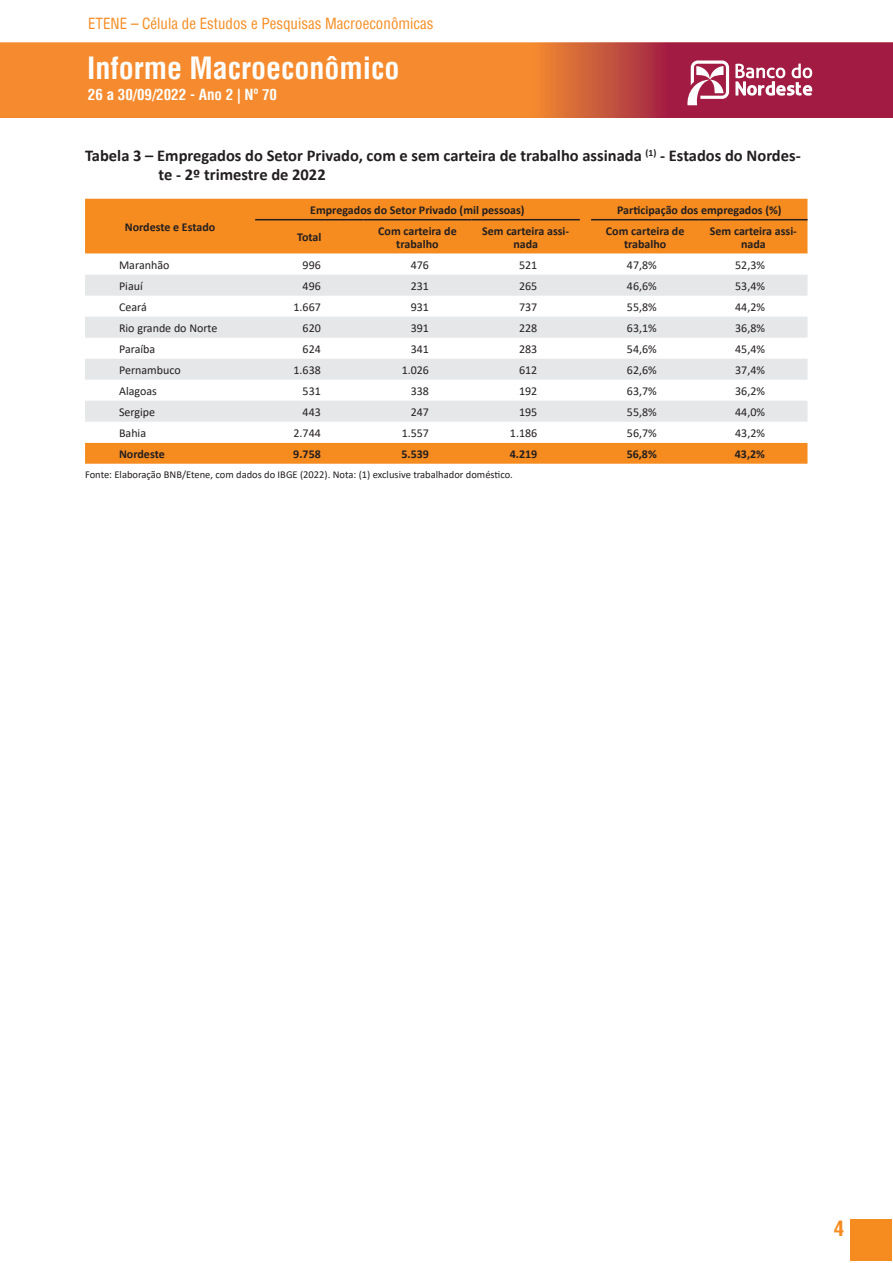
<style>
.page{position:relative;width:893px;height:1263px;background:#fff}
.page>*{position:absolute;margin:0;border:0;box-sizing:border-box;transform-origin:0 0}
.t1{font:700 condensed 30px "Helvetica";color:#fff}
.t2{font:700 condensed 21px "Helvetica";color:#f68b1f}
.MS_Tit_Fig_Tab_Graf{font:700 16.5px/18.8px "Calibri";color:#231f20}
.t3{font:condensed 15px "Helvetica";color:#f68b1f}
.t4{font:700 condensed 15px "Helvetica";color:#fff}
.MS_Tit_Fig_Tab_Graf-2{font:12px "Calibri";color:#231f20}
.MS_Tit_Fig_Tab_Graf-3{font:700 12px/12.9px "Calibri";color:#231f20;text-align:center}
.MS_Fonte{font:10.5px "Calibri";color:#231f20}
</style>
<div class="page">
<img style="left:0;top:43px;width:893px;height:75px">
<svg style="left:686px;top:61px;width:43px;height:44px"></svg>
<svg style="left:735px;top:64px;width:77px;height:32px"></svg>
<div style="left:850px;top:1219px;width:42px;height:41px;background:#f68b1f"></div>
<div style="left:85px;top:199px;width:722px;height:265px;background:#f68b1f"></div>
<svg style="left:85px;top:254px;width:722px;height:189px"></svg>
<svg style="left:85px;top:275px;width:722px;height:147px;fill:#e6e7e9"></svg>
<hr style="left:255px;top:219px;width:108px;height:1px;background:#231f20">
<hr style="left:363px;top:219px;width:109px;height:1px;background:#231f20">
<hr style="left:472px;top:219px;width:108px;height:1px;background:#231f20">
<hr style="left:591px;top:219px;width:108px;height:1px;background:#231f20">
<hr style="left:699px;top:219px;width:108px;height:1px;background:#231f20">
<p class="t3" style="left:88px;top:14px;width:347px">ETENE – Célula de Estudos e Pesquisas Macroeconômicas</p>
<h1 class="t1" style="left:87px;top:49px;width:314px">Informe Macroeconômico</h1>
<p class="t4" style="left:88px;top:86px;width:191px">26 a 30/09/2022 - Ano 2 | Nº 70</p>
<p class="MS_Tit_Fig_Tab_Graf" style="left:159px;top:146px;width:644px;text-indent:-74px">Tabela 3 – Empregados do Setor Privado, com e sem carteira de trabalho assinada <sup>(1)</sup> - Estados do Nordes&shy;te - 2º trimestre de 2022</p>
<p class="MS_Tit_Fig_Tab_Graf-3" style="left:125px;top:220px;width:92px">Nordeste e Estado</p>
<p class="MS_Tit_Fig_Tab_Graf-3" style="left:310px;top:203px;width:216px">Empregados do Setor Privado (mil pessoas)</p>
<p class="MS_Tit_Fig_Tab_Graf-3" style="left:617px;top:203px;width:166px">Participação dos empregados (%)</p>
<p class="MS_Tit_Fig_Tab_Graf-3" style="left:297px;top:231px;width:26px">Total</p>
<p class="MS_Tit_Fig_Tab_Graf-3" style="left:378px;top:224px;width:80px">Com carteira de trabalho</p>
<p class="MS_Tit_Fig_Tab_Graf-3" style="left:482px;top:224px;width:89px">Sem carteira assi&shy;nada</p>
<p class="MS_Tit_Fig_Tab_Graf-3" style="left:606px;top:224px;width:80px">Com carteira de trabalho</p>
<p class="MS_Tit_Fig_Tab_Graf-3" style="left:710px;top:224px;width:89px">Sem carteira assi&shy;nada</p>
<p class="MS_Tit_Fig_Tab_Graf-2" style="left:119px;top:256px;width:52px">Maranhão</p>
<p class="MS_Tit_Fig_Tab_Graf-2" style="left:303px;top:256px;width:20px">996</p>
<p class="MS_Tit_Fig_Tab_Graf-2" style="left:411px;top:256px;width:20px">476</p>
<p class="MS_Tit_Fig_Tab_Graf-2" style="left:519px;top:256px;width:20px">521</p>
<p class="MS_Tit_Fig_Tab_Graf-2" style="left:627px;top:256px;width:31px">47,8%</p>
<p class="MS_Tit_Fig_Tab_Graf-2" style="left:735px;top:256px;width:31px">52,3%</p>
<p class="MS_Tit_Fig_Tab_Graf-2" style="left:119px;top:277px;width:25px">Piauí</p>
<p class="MS_Tit_Fig_Tab_Graf-2" style="left:303px;top:277px;width:20px">496</p>
<p class="MS_Tit_Fig_Tab_Graf-2" style="left:411px;top:277px;width:20px">231</p>
<p class="MS_Tit_Fig_Tab_Graf-2" style="left:519px;top:277px;width:20px">265</p>
<p class="MS_Tit_Fig_Tab_Graf-2" style="left:627px;top:277px;width:31px">46,6%</p>
<p class="MS_Tit_Fig_Tab_Graf-2" style="left:735px;top:277px;width:31px">53,4%</p>
<p class="MS_Tit_Fig_Tab_Graf-2" style="left:119px;top:298px;width:29px">Ceará</p>
<p class="MS_Tit_Fig_Tab_Graf-2" style="left:293px;top:298px;width:29px">1.667</p>
<p class="MS_Tit_Fig_Tab_Graf-2" style="left:411px;top:298px;width:20px">931</p>
<p class="MS_Tit_Fig_Tab_Graf-2" style="left:519px;top:298px;width:20px">737</p>
<p class="MS_Tit_Fig_Tab_Graf-2" style="left:627px;top:298px;width:31px">55,8%</p>
<p class="MS_Tit_Fig_Tab_Graf-2" style="left:735px;top:298px;width:31px">44,2%</p>
<p class="MS_Tit_Fig_Tab_Graf-2" style="left:119px;top:319px;width:100px">Rio grande do Norte</p>
<p class="MS_Tit_Fig_Tab_Graf-2" style="left:303px;top:319px;width:20px">620</p>
<p class="MS_Tit_Fig_Tab_Graf-2" style="left:411px;top:319px;width:20px">391</p>
<p class="MS_Tit_Fig_Tab_Graf-2" style="left:519px;top:319px;width:20px">228</p>
<p class="MS_Tit_Fig_Tab_Graf-2" style="left:627px;top:319px;width:31px">63,1%</p>
<p class="MS_Tit_Fig_Tab_Graf-2" style="left:735px;top:319px;width:31px">36,8%</p>
<p class="MS_Tit_Fig_Tab_Graf-2" style="left:119px;top:340px;width:38px">Paraíba</p>
<p class="MS_Tit_Fig_Tab_Graf-2" style="left:303px;top:340px;width:20px">624</p>
<p class="MS_Tit_Fig_Tab_Graf-2" style="left:411px;top:340px;width:20px">341</p>
<p class="MS_Tit_Fig_Tab_Graf-2" style="left:519px;top:340px;width:20px">283</p>
<p class="MS_Tit_Fig_Tab_Graf-2" style="left:627px;top:340px;width:31px">54,6%</p>
<p class="MS_Tit_Fig_Tab_Graf-2" style="left:735px;top:340px;width:31px">45,4%</p>
<p class="MS_Tit_Fig_Tab_Graf-2" style="left:119px;top:361px;width:63px">Pernambuco</p>
<p class="MS_Tit_Fig_Tab_Graf-2" style="left:293px;top:361px;width:29px">1.638</p>
<p class="MS_Tit_Fig_Tab_Graf-2" style="left:402px;top:361px;width:29px">1.026</p>
<p class="MS_Tit_Fig_Tab_Graf-2" style="left:519px;top:361px;width:20px">612</p>
<p class="MS_Tit_Fig_Tab_Graf-2" style="left:627px;top:361px;width:31px">62,6%</p>
<p class="MS_Tit_Fig_Tab_Graf-2" style="left:735px;top:361px;width:31px">37,4%</p>
<p class="MS_Tit_Fig_Tab_Graf-2" style="left:119px;top:382px;width:39px">Alagoas</p>
<p class="MS_Tit_Fig_Tab_Graf-2" style="left:303px;top:382px;width:20px">531</p>
<p class="MS_Tit_Fig_Tab_Graf-2" style="left:411px;top:382px;width:20px">338</p>
<p class="MS_Tit_Fig_Tab_Graf-2" style="left:519px;top:382px;width:20px">192</p>
<p class="MS_Tit_Fig_Tab_Graf-2" style="left:627px;top:382px;width:31px">63,7%</p>
<p class="MS_Tit_Fig_Tab_Graf-2" style="left:735px;top:382px;width:31px">36,2%</p>
<p class="MS_Tit_Fig_Tab_Graf-2" style="left:119px;top:403px;width:38px">Sergipe</p>
<p class="MS_Tit_Fig_Tab_Graf-2" style="left:303px;top:403px;width:20px">443</p>
<p class="MS_Tit_Fig_Tab_Graf-2" style="left:411px;top:403px;width:20px">247</p>
<p class="MS_Tit_Fig_Tab_Graf-2" style="left:519px;top:403px;width:20px">195</p>
<p class="MS_Tit_Fig_Tab_Graf-2" style="left:627px;top:403px;width:31px">55,8%</p>
<p class="MS_Tit_Fig_Tab_Graf-2" style="left:735px;top:403px;width:31px">44,0%</p>
<p class="MS_Tit_Fig_Tab_Graf-2" style="left:119px;top:424px;width:29px">Bahia</p>
<p class="MS_Tit_Fig_Tab_Graf-2" style="left:293px;top:424px;width:29px">2.744</p>
<p class="MS_Tit_Fig_Tab_Graf-2" style="left:402px;top:424px;width:29px">1.557</p>
<p class="MS_Tit_Fig_Tab_Graf-2" style="left:510px;top:424px;width:29px">1.186</p>
<p class="MS_Tit_Fig_Tab_Graf-2" style="left:627px;top:424px;width:31px">56,7%</p>
<p class="MS_Tit_Fig_Tab_Graf-2" style="left:735px;top:424px;width:31px">43,2%</p>
<p class="MS_Tit_Fig_Tab_Graf-3" style="left:119px;top:447px;width:47px">Nordeste</p>
<p class="MS_Tit_Fig_Tab_Graf-3" style="left:293px;top:447px;width:29px">9.758</p>
<p class="MS_Tit_Fig_Tab_Graf-3" style="left:401px;top:447px;width:29px">5.539</p>
<p class="MS_Tit_Fig_Tab_Graf-3" style="left:510px;top:447px;width:29px">4.219</p>
<p class="MS_Tit_Fig_Tab_Graf-3" style="left:627px;top:447px;width:32px">56,8%</p>
<p class="MS_Tit_Fig_Tab_Graf-3" style="left:735px;top:447px;width:32px">43,2%</p>
<p class="MS_Fonte" style="left:85px;top:467px;width:429px">Fonte: Elaboração BNB/Etene, com dados do IBGE (2022). Nota: (1) exclusive trabalhador doméstico.</p>
<h2 class="t2" style="left:834px;top:1215px;width:12px">4</h2>
</div>
